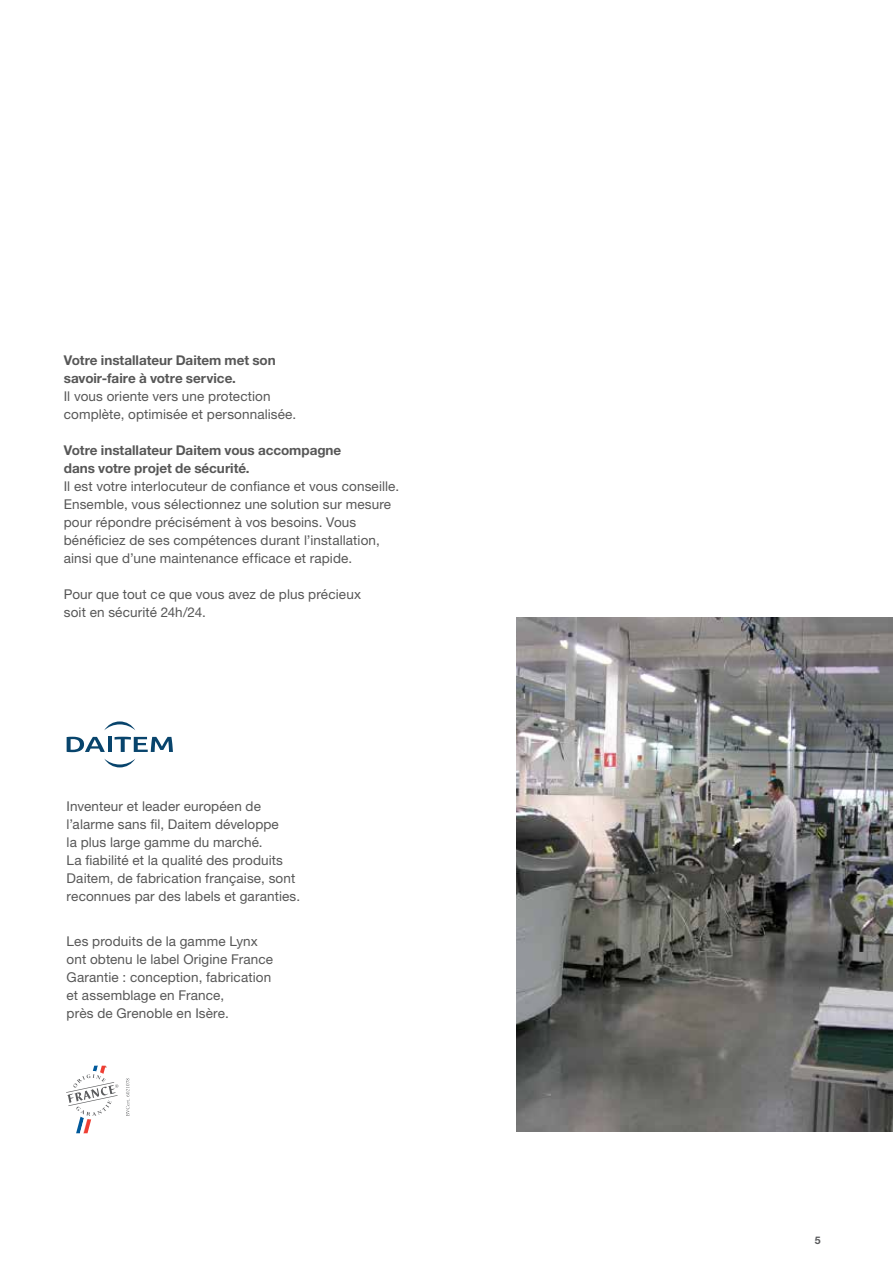
<style>
.page{position:relative;width:893px;height:1263px;background:#fff}
.page>*{position:absolute;margin:0;border:0;box-sizing:border-box;transform-origin:0 0}
.t1{font:13.5px/18px "Helvetica Neue LT Std";letter-spacing:.01em;color:#575757}
.t2{font:700 13.5px/18px "Helvetica Neue LT Std";color:#575757}
.t3{font:700 10.5px "Helvetica Neue LT Std";color:#58595b}
</style>
<div class="page">
<svg style="left:66px;top:1066px;width:52px;height:67px"></svg>
<svg style="left:126px;top:1078px;width:4px;height:38px"></svg>
<img style="left:516px;top:617px;width:377px;height:514px">
<svg style="left:104px;top:721px;width:31px;height:9px"></svg>
<svg style="left:104px;top:758px;width:31px;height:9px"></svg>
<svg style="left:67px;top:737px;width:38px;height:15px"></svg>
<hr style="left:108px;top:737px;width:4px;height:15px;background:#08446c">
<svg style="left:115px;top:737px;width:58px;height:15px"></svg>
<p class="t2" style="left:64px;top:351px;width:214px">Votre installateur Daitem met son savoir-faire à votre service.</p>
<p class="t1" style="left:64px;top:387px;width:234px">Il vous oriente vers une protection complète, optimisée et personnalisée.</p>
<p class="t2" style="left:64px;top:441px;width:279px">Votre installateur Daitem vous accompagne dans votre projet de sécurité.</p>
<p class="t1" style="left:64px;top:477px;width:337px">Il est votre interlocuteur de confiance et vous conseille.<br>Ensemble, vous sélectionnez une solution sur mesure pour répondre précisément à vos besoins. Vous bénéficiez de ses compétences durant l’installation, ainsi que d’une maintenance efficace et rapide.</p>
<p class="t1" style="left:64px;top:585px;width:299px">Pour que tout ce que vous avez de plus précieux soit en sécurité 24h/24.</p>
<p class="t1" style="left:67px;top:796px;width:235px">Inventeur et leader européen de l’alarme sans fil, Daitem développe<br>la plus large gamme du marché.<br>La fiabilité et la qualité des produits Daitem, de fabrication française, sont reconnues par des labels et garanties.</p>
<p class="t1" style="left:67px;top:931px;width:208px">Les produits de la gamme Lynx ont obtenu le label Origine France<br>Garantie : conception, fabrication et assemblage en France,<br>près de Grenoble en Isère.</p>
<p class="t3" style="left:815px;top:1233px;width:7px">5</p>
</div>
